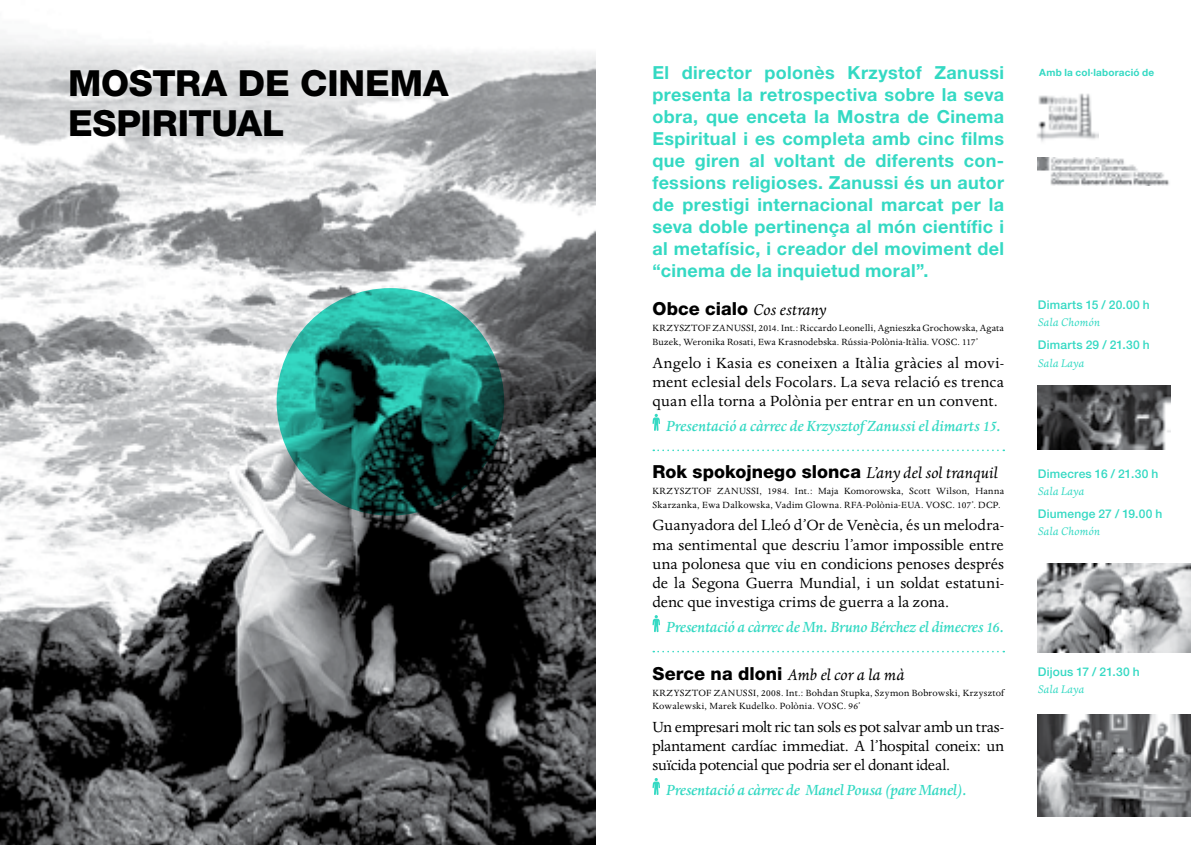
<style>
.page{position:relative;width:1191px;height:845px;background:#fff}
.page>*{position:absolute;margin:0;border:0;box-sizing:border-box;transform-origin:0 0}
.t1{font:800 36px "Helvetica Neue LT";color:#000}
.t2{font:700 18px/22px "Helvetica Neue LT";letter-spacing:.02em;color:#34d9c3;text-align:justify}
.t3{font:italic 18px "Dante";color:#000}
.t4{font:800 18px "Helvetica Neue LT";letter-spacing:.005em;color:#000}
.t5{font:17px/19.2px "Dante";letter-spacing:.005em;color:#000;text-align:justify}
.t6{font:italic 500 17px "Dante";letter-spacing:-.015em;color:#34d9c3}
.t7{font:italic 12.8px "Dante";letter-spacing:.015em;color:#34d9c3}
.t8{font:500 12px "Helvetica Neue LT";letter-spacing:.015em;color:#34d9c3}
.t9{font:10.4px/13.6px "Dante";letter-spacing:.02em;color:#000}
.t10{font:700 10px "Helvetica Neue LT";letter-spacing:.02em;color:#34d9c3}
.s1{font-family:"Helvetica Neue LT";font-weight:800;font-style:normal}
.s2{font-family:"Dante";font-weight:400;font-style:italic}
</style>
<div class="page">
<svg style="left:653px;top:449px;width:351px;height:2px"></svg>
<svg style="left:653px;top:651px;width:351px;height:1px"></svg>
<svg style="left:652px;top:414px;width:8px;height:17px"></svg>
<svg style="left:652px;top:615px;width:8px;height:17px"></svg>
<svg style="left:652px;top:778px;width:8px;height:17px"></svg>
<img style="left:0;top:38px;width:595px;height:807px">
<img style="left:1037px;top:93px;width:61px;height:49px">
<img style="left:1037px;top:157px;width:132px;height:29px">
<svg style="left:277px;top:288px;width:227px;height:227px;background:#1b7469"></svg>
<img style="left:1037px;top:715px;width:154px;height:101px">
<img style="left:1037px;top:563px;width:154px;height:89px">
<img style="left:1037px;top:385px;width:133px;height:65px">
<h1 class="t1" style="left:68px;top:61px;width:60px">Mostra</h1>
<h1 class="t1" style="left:238px;top:61px;width:115px">de Cinema</h1>
<h1 class="t1" style="left:68px;top:101px;width:47px">Espiritual</h1>
<p class="t2" style="left:652px;top:61px;width:353px">El director polonès Krzystof Zanussi presenta la retrospectiva sobre la seva obra, que enceta la Mostra de Cinema Espiritual i es completa amb cinc films que giren al voltant de diferents con&shy;fessions religioses. Zanussi és un autor de prestigi internacional marcat per la seva doble pertinença al món científic i al metafísic, i creador del moviment del “cinema de la inquietud moral”.</p>
<p class="t3" style="left:652px;top:300px;width:175px"><span class="s1">Obce cialo</span> Cos estrany</p>
<p class="t9" style="left:652px;top:322px;width:353px">KRZYSZTOF ZANUSSI, 2014. Int.: Riccardo Leonelli, Agnieszka Grochowska, Agata<br>Buzek, Weronika Rosati, Ewa Krasnodebska. Rússia-Polònia-Itàlia. VOSC. 117’</p>
<p class="t5" style="left:652px;top:353px;width:353px">Angelo i Kasia es coneixen a Itàlia gràcies al movi&shy;ment eclesial dels Focolars. La seva relació es trenca quan ella torna a Polònia per entrar en un convent.</p>
<p class="t6" style="left:666px;top:416px;width:336px">Presentació a càrrec de Krzysztof Zanussi el dimarts 15.</p>
<p class="t4" style="left:652px;top:461px;width:347px">Rok spokojnego slonca <span class="s2">L’any del sol tranquil</span></p>
<p class="t9" style="left:652px;top:485px;width:353px">KRZYSZTOF ZANUSSI, 1984. Int.: Maja Komorowska, Scott Wilson, Hanna<br>Skarzanka, Ewa Dalkowska, Vadim Glowna. RFA-Polònia-EUA. VOSC. 107’. DCP.</p>
<p class="t5" style="left:652px;top:516px;width:353px">Guanyadora del Lleó d’Or de Venècia, és un melodra&shy;ma sentimental que descriu l’amor impossible entre una polonesa que viu en condicions penoses després de la Segona Guerra Mundial, i un soldat estatuni&shy;denc que investiga crims de guerra a la zona.</p>
<p class="t6" style="left:666px;top:618px;width:339px">Presentació a càrrec de Mn. Bruno Bérchez el dimecres 16.</p>
<p class="t3" style="left:652px;top:664px;width:254px"><span class="s1">Serce na dloni</span> Amb el cor a la mà</p>
<p class="t9" style="left:652px;top:686px;width:353px">KRZYSZTOF ZANUSSI, 2008. Int.: Bohdan Stupka, Szymon Bobrowski, Krzysztof<br>Kowalewski, Marek Kudelko. Polònia. VOSC. 96’</p>
<p class="t5" style="left:652px;top:717px;width:353px">Un empresari molt ric tan sols es pot salvar amb un tras&shy;plantament cardíac immediat. A l’hospital coneix: un suïcida potencial que podria ser el donant ideal.</p>
<p class="t6" style="left:666px;top:780px;width:302px">Presentació a càrrec de Manel Pousa (pare Manel).</p>
<p class="t10" style="left:1039px;top:66px;width:117px">Amb la col·laboració de</p>
<p class="t8" style="left:1037px;top:298px;width:113px">Dimarts 15 / 20.00 h</p>
<p class="t7" style="left:1037px;top:315px;width:64px">Sala Chomón</p>
<p class="t8" style="left:1037px;top:338px;width:113px">Dimarts 29 / 21.30 h</p>
<p class="t7" style="left:1037px;top:356px;width:48px">Sala Laya</p>
<p class="t8" style="left:1037px;top:466px;width:122px">Dimecres 16 / 21.30 h</p>
<p class="t7" style="left:1037px;top:484px;width:48px">Sala Laya</p>
<p class="t8" style="left:1037px;top:506px;width:126px">Diumenge 27 / 19.00 h</p>
<p class="t7" style="left:1037px;top:524px;width:64px">Sala Chomón</p>
<p class="t8" style="left:1037px;top:664px;width:103px">Dijous 17 / 21.30 h</p>
<p class="t7" style="left:1037px;top:682px;width:48px">Sala Laya</p>
</div>
